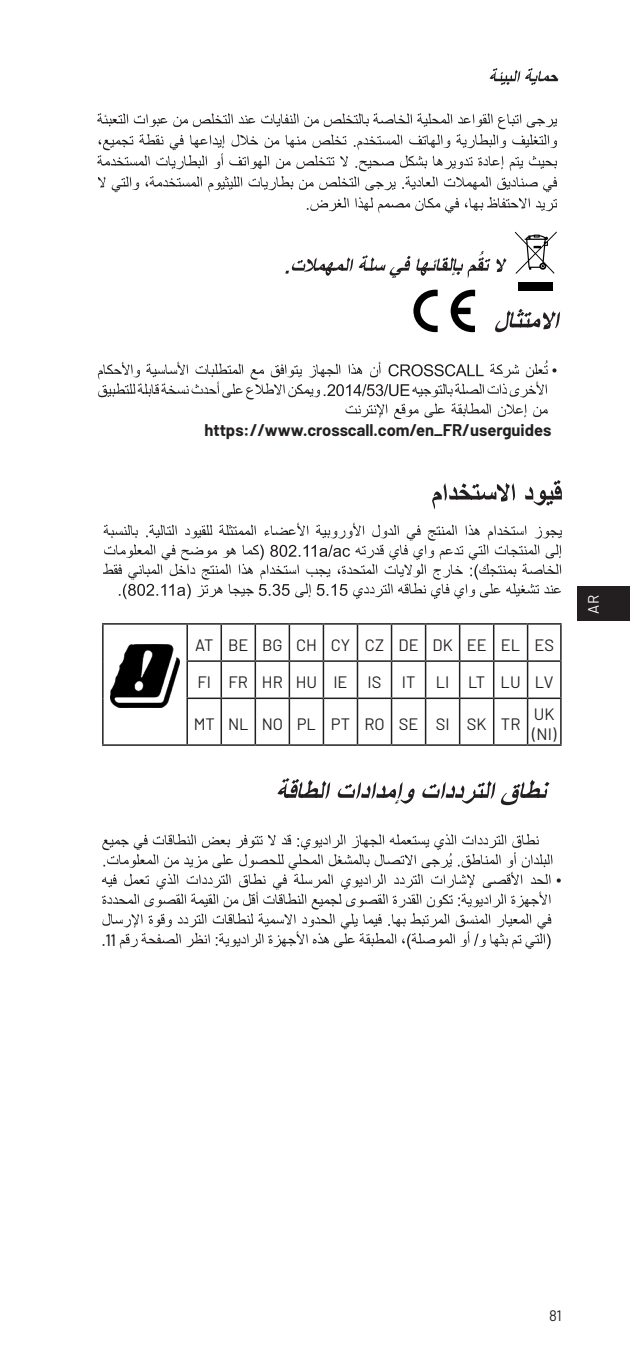
<style>
.page{position:relative;width:630px;height:1361px;background:#fff}
.page>*{position:absolute;margin:0;border:0;box-sizing:border-box;transform-origin:0 0}
.t1{font:16.5px/19.5px "Barlow";color:#231f20}
.t2{font:700 16.5px "Barlow";color:#231f20}
.t3{font:500 16.5px "Barlow";color:#231f20;scale:.85 1}
.t4{font:15px "Barlow";color:#231f20}
.t5{font:15px "Barlow";color:#fff}
</style>
<div class="page">
<div style="left:577px;top:587px;width:52px;height:34px;background:#231f20"></div>
<svg style="left:102px;top:833px;width:458px;height:116px"></svg>
<svg style="left:277px;top:778px;width:272px;height:27px"></svg>
<svg style="left:98px;top:360px;width:458px;height:59px"></svg>
<svg style="left:495px;top:309px;width:65px;height:23px"></svg>
<svg style="left:285px;top:251px;width:221px;height:27px"></svg>
<svg style="left:514px;top:232px;width:42px;height:42px"></svg>
<div style="left:518px;top:282px;width:34px;height:9px;background:#000001"></div>
<svg style="left:450px;top:290px;width:25px;height:42px"></svg>
<svg style="left:413px;top:290px;width:24px;height:42px"></svg>
<div style="left:102px;top:929px;width:16px;height:19px;background:#fff"></div>
<svg style="left:97px;top:113px;width:459px;height:100px"></svg>
<svg style="left:489px;top:68px;width:69px;height:17px"></svg>
<div style="left:97px;top:403px;width:247px;height:24px;background:#fff"></div>
<svg style="left:103px;top:523px;width:458px;height:76px"></svg>
<svg style="left:432px;top:480px;width:129px;height:29px"></svg>
<hr style="left:102px;top:623px;width:85px;height:1px;background:#231f20">
<hr style="left:102px;top:624px;width:1px;height:37px;background:#231f20">
<hr style="left:187px;top:623px;width:34px;height:1px;background:#231f20">
<hr style="left:186px;top:624px;width:2px;height:36px;background:#231f20">
<hr style="left:221px;top:623px;width:34px;height:1px;background:#231f20">
<hr style="left:220px;top:624px;width:2px;height:36px;background:#231f20">
<hr style="left:255px;top:623px;width:34px;height:1px;background:#231f20">
<hr style="left:254px;top:624px;width:2px;height:36px;background:#231f20">
<hr style="left:289px;top:623px;width:34px;height:1px;background:#231f20">
<hr style="left:288px;top:624px;width:2px;height:36px;background:#231f20">
<hr style="left:323px;top:623px;width:34px;height:1px;background:#231f20">
<hr style="left:322px;top:624px;width:2px;height:36px;background:#231f20">
<hr style="left:357px;top:623px;width:34px;height:1px;background:#231f20">
<hr style="left:356px;top:624px;width:2px;height:36px;background:#231f20">
<hr style="left:391px;top:623px;width:34px;height:1px;background:#231f20">
<hr style="left:390px;top:624px;width:2px;height:36px;background:#231f20">
<hr style="left:425px;top:623px;width:34px;height:1px;background:#231f20">
<hr style="left:424px;top:624px;width:2px;height:36px;background:#231f20">
<hr style="left:459px;top:623px;width:34px;height:1px;background:#231f20">
<hr style="left:458px;top:624px;width:2px;height:36px;background:#231f20">
<hr style="left:493px;top:623px;width:34px;height:1px;background:#231f20">
<hr style="left:492px;top:624px;width:2px;height:36px;background:#231f20">
<hr style="left:527px;top:623px;width:34px;height:1px;background:#231f20">
<hr style="left:526px;top:624px;width:2px;height:36px;background:#231f20">
<hr style="left:560px;top:624px;width:1px;height:36px;background:#231f20">
<hr style="left:102px;top:661px;width:1px;height:37px;background:#231f20">
<hr style="left:186px;top:660px;width:35px;height:2px;background:#231f20">
<hr style="left:186px;top:662px;width:2px;height:35px;background:#231f20">
<hr style="left:221px;top:660px;width:34px;height:2px;background:#231f20">
<hr style="left:220px;top:662px;width:2px;height:35px;background:#231f20">
<hr style="left:255px;top:660px;width:34px;height:2px;background:#231f20">
<hr style="left:254px;top:662px;width:2px;height:35px;background:#231f20">
<hr style="left:289px;top:660px;width:34px;height:2px;background:#231f20">
<hr style="left:288px;top:662px;width:2px;height:35px;background:#231f20">
<hr style="left:323px;top:660px;width:34px;height:2px;background:#231f20">
<hr style="left:322px;top:662px;width:2px;height:35px;background:#231f20">
<hr style="left:357px;top:660px;width:34px;height:2px;background:#231f20">
<hr style="left:356px;top:662px;width:2px;height:35px;background:#231f20">
<hr style="left:391px;top:660px;width:34px;height:2px;background:#231f20">
<hr style="left:390px;top:662px;width:2px;height:35px;background:#231f20">
<hr style="left:425px;top:660px;width:34px;height:2px;background:#231f20">
<hr style="left:424px;top:662px;width:2px;height:35px;background:#231f20">
<hr style="left:459px;top:660px;width:34px;height:2px;background:#231f20">
<hr style="left:458px;top:662px;width:2px;height:35px;background:#231f20">
<hr style="left:493px;top:660px;width:34px;height:2px;background:#231f20">
<hr style="left:492px;top:662px;width:2px;height:35px;background:#231f20">
<hr style="left:527px;top:660px;width:34px;height:2px;background:#231f20">
<hr style="left:526px;top:662px;width:2px;height:35px;background:#231f20">
<hr style="left:560px;top:662px;width:1px;height:35px;background:#231f20">
<hr style="left:102px;top:698px;width:1px;height:46px;background:#231f20">
<hr style="left:186px;top:697px;width:35px;height:2px;background:#231f20">
<hr style="left:186px;top:699px;width:2px;height:45px;background:#231f20">
<hr style="left:221px;top:697px;width:34px;height:2px;background:#231f20">
<hr style="left:220px;top:699px;width:2px;height:45px;background:#231f20">
<hr style="left:255px;top:697px;width:34px;height:2px;background:#231f20">
<hr style="left:254px;top:699px;width:2px;height:45px;background:#231f20">
<hr style="left:289px;top:697px;width:34px;height:2px;background:#231f20">
<hr style="left:288px;top:699px;width:2px;height:45px;background:#231f20">
<hr style="left:323px;top:697px;width:34px;height:2px;background:#231f20">
<hr style="left:322px;top:699px;width:2px;height:45px;background:#231f20">
<hr style="left:357px;top:697px;width:34px;height:2px;background:#231f20">
<hr style="left:356px;top:699px;width:2px;height:45px;background:#231f20">
<hr style="left:391px;top:697px;width:34px;height:2px;background:#231f20">
<hr style="left:390px;top:699px;width:2px;height:45px;background:#231f20">
<hr style="left:425px;top:697px;width:34px;height:2px;background:#231f20">
<hr style="left:424px;top:699px;width:2px;height:45px;background:#231f20">
<hr style="left:459px;top:697px;width:34px;height:2px;background:#231f20">
<hr style="left:458px;top:699px;width:2px;height:45px;background:#231f20">
<hr style="left:493px;top:697px;width:34px;height:2px;background:#231f20">
<hr style="left:492px;top:699px;width:2px;height:45px;background:#231f20">
<hr style="left:527px;top:697px;width:34px;height:2px;background:#231f20">
<hr style="left:526px;top:699px;width:2px;height:45px;background:#231f20">
<hr style="left:560px;top:699px;width:1px;height:45px;background:#231f20">
<hr style="left:102px;top:744px;width:85px;height:2px;background:#231f20">
<hr style="left:187px;top:744px;width:34px;height:2px;background:#231f20">
<hr style="left:221px;top:744px;width:34px;height:2px;background:#231f20">
<hr style="left:255px;top:744px;width:34px;height:2px;background:#231f20">
<hr style="left:289px;top:744px;width:34px;height:2px;background:#231f20">
<hr style="left:323px;top:744px;width:34px;height:2px;background:#231f20">
<hr style="left:357px;top:744px;width:34px;height:2px;background:#231f20">
<hr style="left:391px;top:744px;width:34px;height:2px;background:#231f20">
<hr style="left:425px;top:744px;width:34px;height:2px;background:#231f20">
<hr style="left:459px;top:744px;width:34px;height:2px;background:#231f20">
<hr style="left:493px;top:744px;width:34px;height:2px;background:#231f20">
<hr style="left:527px;top:744px;width:34px;height:2px;background:#231f20">
<img style="left:111px;top:644px;width:68px;height:63px">
<p class="t3" style="left:102px;top:927px;width:18px">.11</p>
<p class="t2" style="left:204px;top:418px;width:348px">https://www.crosscall.com/en_FR/userguides</p>
<p class="t1" style="left:195px;top:634px;width:360px">AT BE BG CH CY CZ DE DK EE EL ES</p>
<p class="t1" style="left:197px;top:671px;width:357px">FI FR HR HU IE IS IT LI LT LU LV</p>
<p class="t1" style="left:193px;top:713px;width:328px">MT NL NO PL PT RO SE SI SK TR</p>
<p class="t1" style="left:532px;top:703px;width:26px">UK (NI)</p>
<p class="t5" style="left:582px;top:613px;width:20px;rotate:-90deg">AR</p>
<p class="t4" style="left:549px;top:1305px;width:14px">81</p>
</div>
